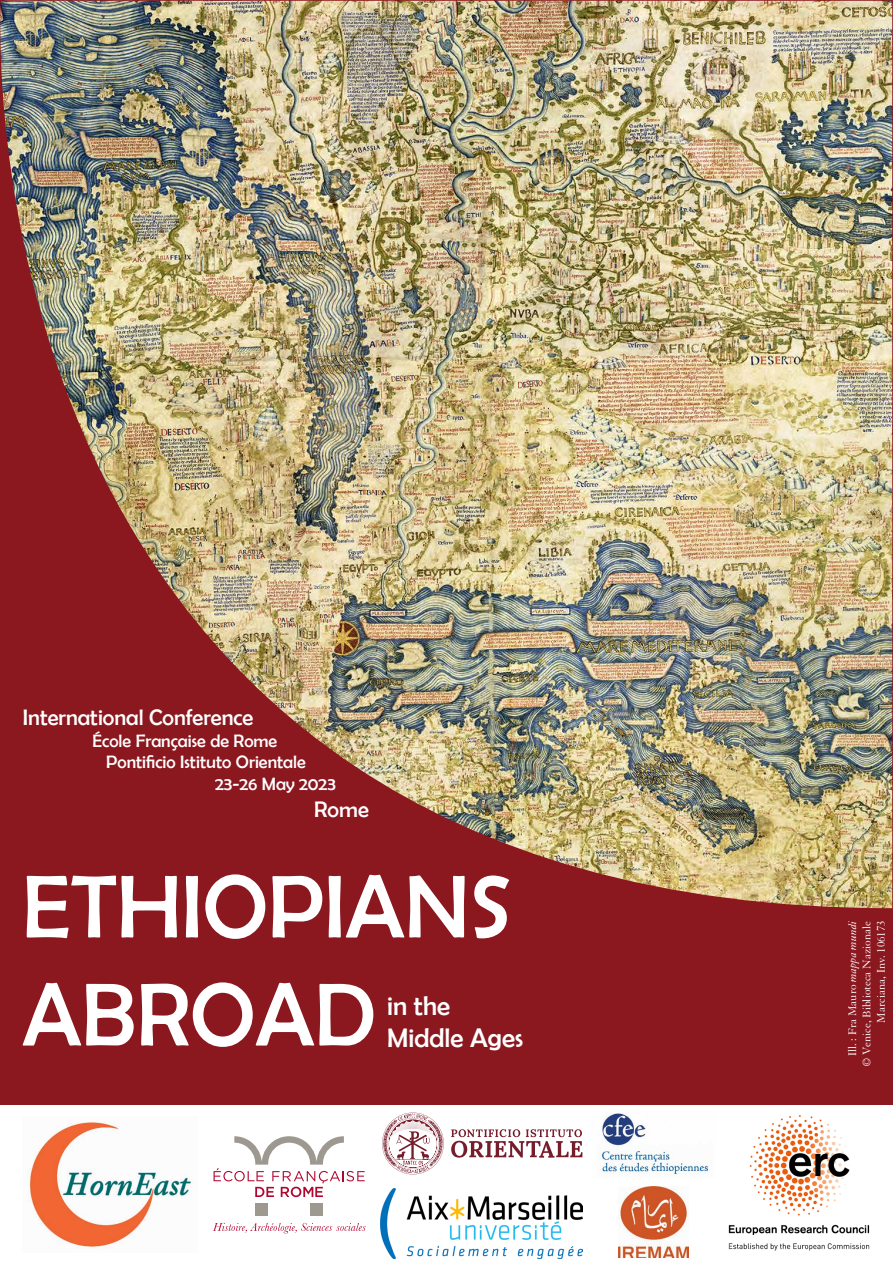
<style>
.page{position:relative;width:893px;height:1263px;background:#8b171f}
.page>*{position:absolute;margin:0;border:0;box-sizing:border-box;transform-origin:0 0}
.t1{font:90px "Berlin Sans FB";color:#fff}
.t2{font:27px "Berlin Sans FB";color:#fff}
.t3{font:22.5px "Berlin Sans FB";color:#fff}
.t4{font:18px "Berlin Sans FB";color:#fff}
.t5{font:12px "Granjon";color:#fff}
.s1{font-style:italic}
</style>
<div class="page">
<img style="left:0;top:1px;width:892px;height:907px">
<div style="left:0;top:1105px;width:893px;height:158px;background:#fff"></div>
<img style="left:619px;top:1186px;width:69px;height:72px">
<img style="left:29px;top:1122px;width:162px;height:126px">
<img style="left:728px;top:1115px;width:142px;height:136px">
<img style="left:601px;top:1113px;width:107px;height:61px">
<img style="left:381px;top:1189px;width:201px;height:69px">
<div style="left:255px;top:1203px;width:13px;height:13px;background:#9d9890"></div>
<div style="left:310px;top:1203px;width:13px;height:13px;background:#9d9890"></div>
<svg style="left:214px;top:1136px;width:151px;height:61px"></svg>
<svg style="left:213px;top:1223px;width:153px;height:10px"></svg>
<svg style="left:382px;top:1113px;width:62px;height:61px"></svg>
<svg style="left:451px;top:1129px;width:131px;height:28px"></svg>
<p class="t3" style="left:23px;top:705px;width:232px">International Conference</p>
<p class="t4" style="left:92px;top:730px;width:186px">École Française de Rome</p>
<p class="t4" style="left:106px;top:752px;width:201px">Pontificio Istituto Orientale</p>
<p class="t4" style="left:215px;top:774px;width:122px">23-26 May 2023</p>
<p class="t3" style="left:314px;top:797px;width:56px">Rome</p>
<p class="t1" style="left:22px;top:857px;width:491px">ETHIOPIANS</p>
<p class="t1" style="left:22px;top:965px;width:355px">ABROAD</p>
<p class="t2" style="left:387px;top:991px;width:65px">in the</p>
<p class="t2" style="left:387px;top:1023px;width:137px">Middle Ages</p>
<p class="t5" style="left:846px;top:1056px;width:137px;rotate:-90deg">Ill. : Fra Mauro <span class="s1">mappa mundi</span></p>
<p class="t5" style="left:860px;top:1067px;width:148px;rotate:-90deg">© Venice, Biblioteca Nazionale</p>
<p class="t5" style="left:875px;top:1023px;width:103px;rotate:-90deg">Marciana, Inv. 106173</p>
</div>
